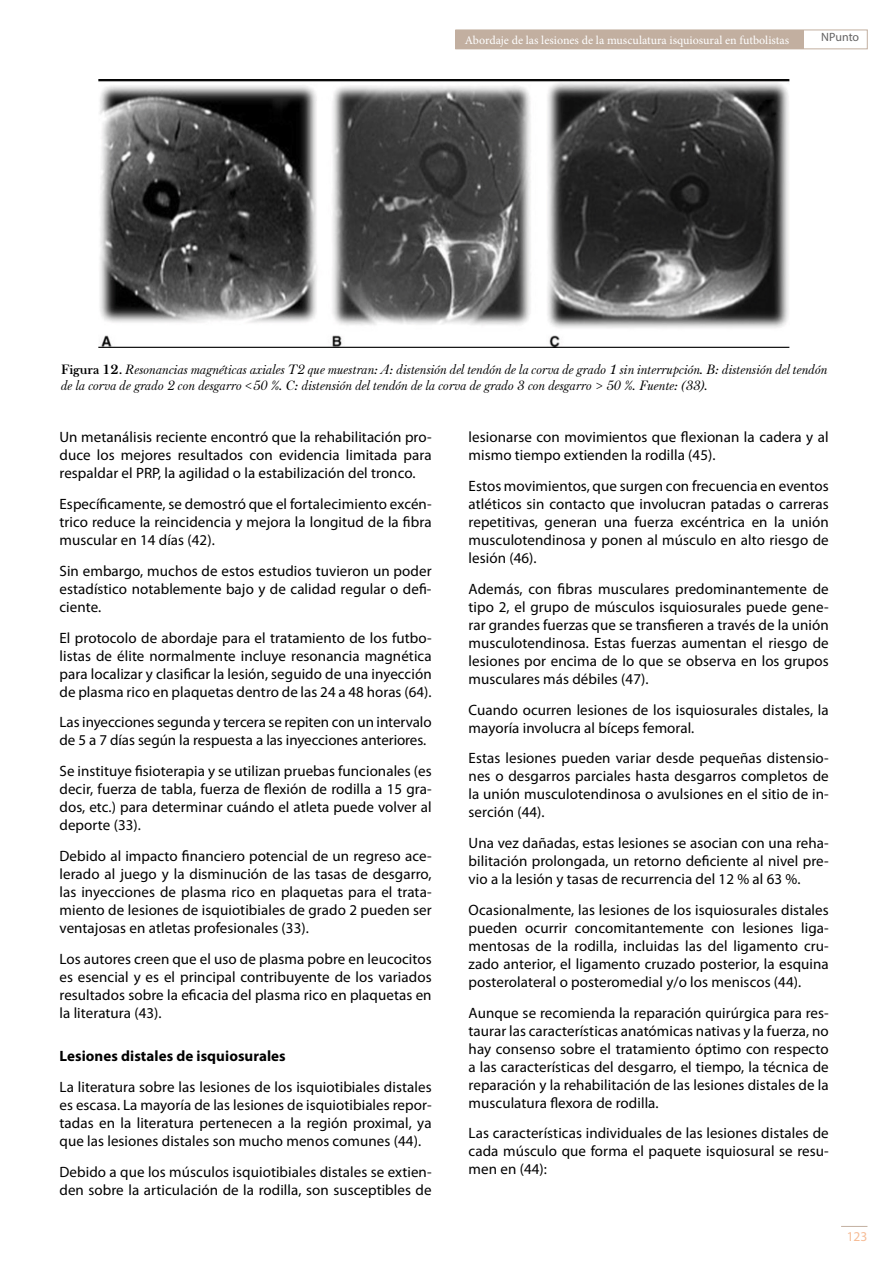
<style>
.page{position:relative;width:893px;height:1263px;background:#fff}
.page>*{position:absolute;margin:0;border:0;box-sizing:border-box;transform-origin:0 0}
.t1{font:15px/18px "Myriad Pro";letter-spacing:.005em;color:#000;text-align:justify}
.t2{font:700 15px "Myriad Pro";letter-spacing:.005em;color:#000}
.t3{font:italic 13.5px/16.2px "Baskerville F";color:#000}
.t4{font:13.5px "Myriad Pro";color:#f6bc96}
.t5{font:12px "Minion Pro";color:#fff}
.t6{font:12px "Myriad Pro";letter-spacing:-.005em;color:#646363}
.s1{font-weight:700;font-style:normal}
</style>
<div class="page">
<svg style="left:841px;top:1226px;width:26px;height:1px"></svg>
<div style="left:456px;top:30px;width:411px;height:19px;border:1px solid #c2afa0"></div>
<div style="left:456px;top:30px;width:348px;height:19px;background:#c2afa0"></div>
<img style="left:99px;top:79px;width:690px;height:269px">
<p class="t5" style="left:465px;top:32px;width:326px">Abordaje de las lesiones de la musculatura isquiosural en futbolistas</p>
<p class="t6" style="left:821px;top:30px;width:40px">NPunto</p>
<p class="t3" style="left:61px;top:361px;width:768px"><span class="s1">Figura 12.</span> Resonancias magnéticas axiales T2 que muestran: A: distensión del tendón de la corva de grado 1 sin interrupción. B: distensión del tendón de la corva de grado 2 con desgarro &lt;50 %. C: distensión del tendón de la corva de grado 3 con desgarro &gt; 50 %. Fuente: (33).</p>
<p class="t1" style="left:60px;top:428px;width:374px">Un metanálisis reciente encontró que la rehabilitación pro&shy;duce los mejores resultados con evidencia limitada para respaldar el PRP, la agilidad o la estabilización del tronco.</p>
<p class="t1" style="left:60px;top:495px;width:374px">Específicamente, se demostró que el fortalecimiento excén&shy;trico reduce la reincidencia y mejora la longitud de la fibra muscular en 14 días (42).</p>
<p class="t1" style="left:60px;top:562px;width:374px">Sin embargo, muchos de estos estudios tuvieron un poder estadístico notablemente bajo y de calidad regular o defi&shy;ciente.</p>
<p class="t1" style="left:60px;top:628px;width:374px">El protocolo de abordaje para el tratamiento de los futbo&shy;listas de élite normalmente incluye resonancia magnética para localizar y clasificar la lesión, seguido de una inyección de plasma rico en plaquetas dentro de las 24 a 48 horas (64).</p>
<p class="t1" style="left:60px;top:713px;width:374px">Las inyecciones segunda y tercera se repiten con un intervalo de 5 a 7 días según la respuesta a las inyecciones anteriores.</p>
<p class="t1" style="left:60px;top:762px;width:374px">Se instituye fisioterapia y se utilizan pruebas funcionales (es decir, fuerza de tabla, fuerza de flexión de rodilla a 15 gra&shy;dos, etc.) para determinar cuándo el atleta puede volver al deporte (33).</p>
<p class="t1" style="left:60px;top:847px;width:374px">Debido al impacto financiero potencial de un regreso ace&shy;lerado al juego y la disminución de las tasas de desgarro, las inyecciones de plasma rico en plaquetas para el trata&shy;miento de lesiones de isquiotibiales de grado 2 pueden ser ventajosas en atletas profesionales (33).</p>
<p class="t1" style="left:60px;top:949px;width:374px">Los autores creen que el uso de plasma pobre en leucocitos es esencial y es el principal contribuyente de los variados resultados sobre la eficacia del plasma rico en plaquetas en la literatura (43).</p>
<p class="t2" style="left:60px;top:1048px;width:228px">Lesiones distales de isquiosurales</p>
<p class="t1" style="left:60px;top:1078px;width:374px">La literatura sobre las lesiones de los isquiotibiales distales es escasa. La mayoría de las lesiones de isquiotibiales repor&shy;tadas en la literatura pertenecen a la región proximal, ya que las lesiones distales son mucho menos comunes (44).</p>
<p class="t1" style="left:60px;top:1162px;width:374px">Debido a que los músculos isquiotibiales distales se extien&shy;den sobre la articulación de la rodilla, son susceptibles de</p>
<p class="t1" style="left:469px;top:428px;width:362px">lesionarse con movimientos que flexionan la cadera y al mismo tiempo extienden la rodilla (45).</p>
<p class="t1" style="left:469px;top:477px;width:362px">Estos movimientos, que surgen con frecuencia en eventos atléticos sin contacto que involucran patadas o carreras repetitivas, generan una fuerza excéntrica en la unión musculotendinosa y ponen al músculo en alto riesgo de lesión (46).</p>
<p class="t1" style="left:469px;top:580px;width:362px">Además, con fibras musculares predominantemente de tipo 2, el grupo de músculos isquiosurales puede gene&shy;rar grandes fuerzas que se transfieren a través de la unión musculotendinosa. Estas fuerzas aumentan el riesgo de lesiones por encima de lo que se observa en los grupos musculares más débiles (47).</p>
<p class="t1" style="left:469px;top:700px;width:362px">Cuando ocurren lesiones de los isquiosurales distales, la mayoría involucra al bíceps femoral.</p>
<p class="t1" style="left:469px;top:749px;width:362px">Estas lesiones pueden variar desde pequeñas distensio&shy;nes o desgarros parciales hasta desgarros completos de la unión musculotendinosa o avulsiones en el sitio de in&shy;serción (44).</p>
<p class="t1" style="left:469px;top:834px;width:362px">Una vez dañadas, estas lesiones se asocian con una reha&shy;bilitación prolongada, un retorno deficiente al nivel pre&shy;vio a la lesión y tasas de recurrencia del 12 % al 63 %.</p>
<p class="t1" style="left:469px;top:901px;width:362px">Ocasionalmente, las lesiones de los isquiosurales distales pueden ocurrir concomitantemente con lesiones liga&shy;mentosas de la rodilla, incluidas las del ligamento cru&shy;zado anterior, el ligamento cruzado posterior, la esquina posterolateral o posteromedial y/o los meniscos (44).</p>
<p class="t1" style="left:469px;top:1003px;width:362px">Aunque se recomienda la reparación quirúrgica para res&shy;taurar las características anatómicas nativas y la fuerza, no hay consenso sobre el tratamiento óptimo con respecto a las características del desgarro, el tiempo, la técnica de reparación y la rehabilitación de las lesiones distales de la musculatura flexora de rodilla.</p>
<p class="t1" style="left:469px;top:1124px;width:362px">Las características individuales de las lesiones distales de cada músculo que forma el paquete isquiosural se resu&shy;men en (44):</p>
<p class="t4" style="left:847px;top:1228px;width:22px">123</p>
</div>
